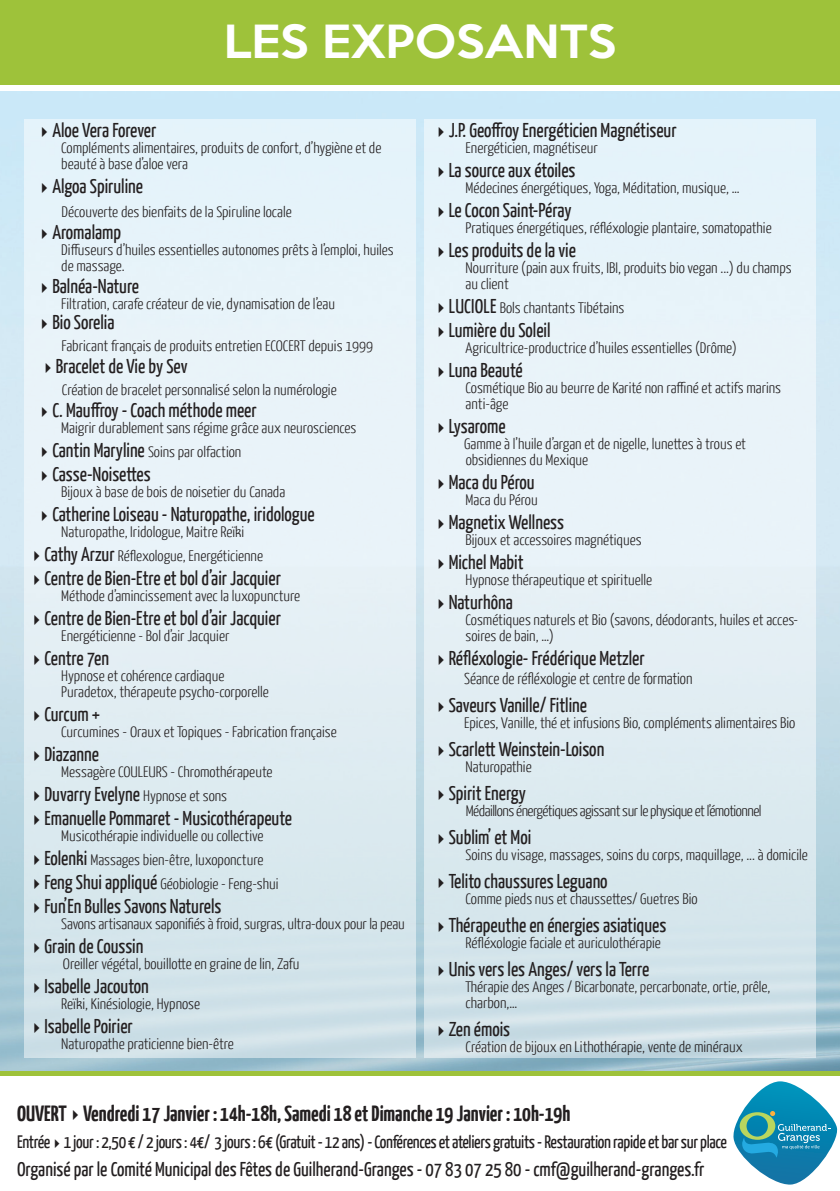
<style>
.page{position:relative;width:840px;height:1191px;background:#fff}
.page>*{position:absolute;margin:0;border:0;box-sizing:border-box;transform-origin:0 0}
.t1{font:500 41.8px "Keep Calm";color:#fff;scale:1.05 1}
.t2{font:700 22px "Yanone Kaffeesatz";color:#231f20}
.t3{font:20px "Yanone Kaffeesatz";color:#231f20}
.t4{font:18px "Yanone Kaffeesatz";letter-spacing:-.02em;color:#231f20}
.t5{font:300 16px "Yanone Kaffeesatz";color:#231f20}
.t6{font:300 15.2px/16px "Yanone Kaffeesatz";color:#231f20;scale:1.05 1}
.t7{font:300 15.2px "Yanone Kaffeesatz";letter-spacing:-.03em;color:#231f20;scale:1.05 1}
.s1{font-weight:400;font-size:20px}
.s2{font-weight:300;font-size:15.2px}
</style>
<div class="page">
<img style="left:0;top:91px;width:839px;height:980px">
<div style="left:424px;top:120px;width:391px;height:937px;background:linear-gradient(to bottom,#eef8fe,#d4e4ea)"></div>
<div style="left:24px;top:120px;width:391px;height:937px;background:linear-gradient(to bottom,#edf8fe,#d5e4ea)"></div>
<div style="left:0;top:0;width:839px;height:85px;background:#9ec23a"></div>
<div style="left:0;top:1071px;width:839px;height:120px;background:#9ec23a"></div>
<div style="left:0;top:1076px;width:839px;height:115px;background:#fff"></div>
<svg style="left:733px;top:1081px;width:105px;height:104px"></svg>
<h1 class="t1" style="left:223px;top:6px;width:375px">LES EXPOSANTS</h1>
<h3 class="t3" style="left:36px;top:117px;width:121px">✔Aloe Vera Forever</h3>
<p class="t6" style="left:61px;top:139px;width:306px">Compléments alimentaires, produits de confort, d’hygiène et de beauté à base d’aloe vera</p>
<h3 class="t3" style="left:36px;top:173px;width:108px">✔Algoa Spiruline</h3>
<p class="t6" style="left:61px;top:203px;width:221px">Découverte des bienfaits de la Spiruline locale</p>
<h3 class="t3" style="left:36px;top:219px;width:86px">✔Aromalamp</h3>
<p class="t6" style="left:61px;top:241px;width:318px">Diffuseurs d’huiles essentielles autonomes prêts à l’emploi, huiles de massage.</p>
<h3 class="t3" style="left:36px;top:273px;width:104px">✔Balnéa-Nature</h3>
<p class="t6" style="left:61px;top:295px;width:262px">Filtration, carafe créateur de vie, dynamisation de l’eau</p>
<h3 class="t3" style="left:36px;top:309px;width:80px">✔Bio Sorelia</h3>
<p class="t6" style="left:61px;top:337px;width:298px">Fabricant français de produits entretien ECOCERT depuis 1999</p>
<h3 class="t3" style="left:40px;top:353px;width:149px">✔Bracelet de Vie by Sev</h3>
<p class="t6" style="left:62px;top:381px;width:263px">Création de bracelet personnalisé selon la numérologie</p>
<h3 class="t3" style="left:36px;top:397px;width:222px">✔C. Mauffroy - Coach méthode meer</h3>
<p class="t6" style="left:61px;top:419px;width:282px">Maigrir durablement sans régime grâce aux neurosciences</p>
<p class="t6" style="left:36px;top:443px;width:197px">✔<span class="s1">Cantin Maryline</span> Soins par olfaction</p>
<h3 class="t3" style="left:36px;top:461px;width:116px">✔Casse-Noisettes</h3>
<p class="t6" style="left:61px;top:483px;width:215px">Bijoux à base de bois de noisetier du Canada</p>
<h3 class="t3" style="left:36px;top:501px;width:280px">✔Catherine Loiseau - Naturopathe, iridologue</h3>
<p class="t6" style="left:61px;top:523px;width:176px">Naturopathe, Iridologue, Maitre Reïki</p>
<p class="t6" style="left:28px;top:547px;width:225px">✔<span class="s1">Cathy Arzur</span> Réflexologue, Energéticienne</p>
<h3 class="t3" style="left:28px;top:565px;width:254px">✔Centre de Bien-Etre et bol d’air Jacquier</h3>
<p class="t6" style="left:61px;top:587px;width:229px">Méthode d’amincissement avec la luxopuncture</p>
<h3 class="t3" style="left:28px;top:605px;width:254px">✔Centre de Bien-Etre et bol d’air Jacquier</h3>
<p class="t6" style="left:61px;top:627px;width:161px">Energéticienne - Bol d’air Jacquier</p>
<h3 class="t3" style="left:28px;top:645px;width:82px">✔Centre 7en</h3>
<p class="t6" style="left:61px;top:667px;width:199px">Hypnose et cohérence cardiaque<br>Puradetox, thérapeute psycho-corporelle</p>
<h3 class="t3" style="left:28px;top:701px;width:73px">✔Curcum +</h3>
<p class="t6" style="left:61px;top:723px;width:263px">Curcumines - Oraux et Topiques - Fabrication française</p>
<h3 class="t3" style="left:28px;top:741px;width:72px">✔Diazanne</h3>
<p class="t6" style="left:61px;top:763px;width:202px">Messagère COULEURS - Chromothérapeute</p>
<h3 class="t3" style="left:28px;top:781px;width:200px">✔Duvarry Evelyne <span class="s2">Hypnose et sons</span></h3>
<h3 class="t3" style="left:28px;top:805px;width:265px">✔Emanuelle Pommaret - Musicothérapeute</h3>
<p class="t6" style="left:61px;top:827px;width:194px">Musicothérapie individuelle ou collective</p>
<p class="t6" style="left:28px;top:851px;width:225px">✔<span class="s1">Eolenki</span> Massages bien-être, luxoponcture</p>
<p class="t6" style="left:28px;top:875px;width:240px">✔<span class="s1">Feng Shui appliqué</span> Géobiologie - Feng-shui</p>
<h3 class="t3" style="left:28px;top:893px;width:194px">✔Fun’En Bulles Savons Naturels</h3>
<p class="t6" style="left:61px;top:915px;width:328px">Savons artisanaux saponifiés à froid, surgras, ultra-doux pour la peau</p>
<h3 class="t3" style="left:28px;top:933px;width:116px">✔Grain de Coussin</h3>
<p class="t6" style="left:63px;top:955px;width:226px">Oreiller végétal, bouillotte en graine de lin, Zafu</p>
<h3 class="t3" style="left:28px;top:973px;width:122px">✔Isabelle Jacouton</h3>
<p class="t6" style="left:61px;top:995px;width:134px">Reïki, Kinésiologie, Hypnose</p>
<h3 class="t3" style="left:28px;top:1013px;width:106px">✔Isabelle Poirier</h3>
<p class="t6" style="left:61px;top:1035px;width:166px">Naturopathe praticienne bien-être</p>
<h3 class="t3" style="left:432px;top:117px;width:245px">✔J.P. Geoffroy Energéticien Magnétiseur</h3>
<p class="t6" style="left:465px;top:139px;width:127px">Energéticien, magnétiseur</p>
<h3 class="t3" style="left:432px;top:157px;width:144px">✔La source aux étoiles</h3>
<p class="t6" style="left:465px;top:179px;width:262px">Médecines énergétiques, Yoga, Méditation, musique, …</p>
<h3 class="t3" style="left:432px;top:197px;width:140px">✔Le Cocon Saint-Péray</h3>
<p class="t6" style="left:465px;top:219px;width:293px">Pratiques énergétiques, réfléxologie plantaire, somatopathie</p>
<h3 class="t3" style="left:432px;top:237px;width:145px">✔Les produits de la vie</h3>
<p class="t6" style="left:465px;top:259px;width:312px">Nourriture (pain aux fruits, IBI, produits bio vegan ...) du champs au client</p>
<p class="t6" style="left:432px;top:299px;width:184px">✔<span class="s1">LUCIOLE</span> Bols chantants Tibétains</p>
<h3 class="t3" style="left:432px;top:317px;width:119px">✔Lumière du Soleil</h3>
<p class="t6" style="left:465px;top:339px;width:259px">Agricultrice-productrice d’huiles essentielles (Drôme)</p>
<h3 class="t3" style="left:432px;top:357px;width:91px">✔Luna Beauté</h3>
<p class="t6" style="left:465px;top:379px;width:302px">Cosmétique Bio au beurre de Karité non raffiné et actifs marins anti-âge</p>
<h3 class="t3" style="left:432px;top:413px;width:74px">✔Lysarome</h3>
<p class="t6" style="left:464px;top:435px;width:270px">Gamme à l’huile d’argan et de nigelle, lunettes à trous et obsidiennes du Mexique</p>
<h3 class="t3" style="left:432px;top:469px;width:103px">✔Maca du Pérou</h3>
<p class="t6" style="left:465px;top:491px;width:70px">Maca du Pérou</p>
<h3 class="t3" style="left:432px;top:509px;width:133px">✔Magnetix Wellness</h3>
<p class="t6" style="left:465px;top:531px;width:169px">Bijoux et accessoires magnétiques</p>
<h3 class="t3" style="left:432px;top:549px;width:92px">✔Michel Mabit</h3>
<p class="t6" style="left:465px;top:571px;width:179px">Hypnose thérapeutique et spirituelle</p>
<h3 class="t3" style="left:432px;top:589px;width:82px">✔Naturhôna</h3>
<p class="t6" style="left:465px;top:611px;width:318px">Cosmétiques naturels et Bio (savons, déodorants, huiles et acces&shy;soires de bain, …)</p>
<h3 class="t3" style="left:432px;top:645px;width:213px">✔Réfléxologie- Frédérique Metzler</h3>
<p class="t5" style="left:464px;top:669px;width:230px">Séance de réfléxologie et centre de formation</p>
<h3 class="t3" style="left:432px;top:693px;width:156px">✔Saveurs Vanille/ Fitline</h3>
<p class="t6" style="left:464px;top:714px;width:316px">Epices, Vanille, thé et infusions Bio, compléments alimentaires Bio</p>
<h3 class="t3" style="left:432px;top:737px;width:173px">✔Scarlett Weinstein-Loison</h3>
<p class="t6" style="left:465px;top:758px;width:64px">Naturopathie</p>
<h3 class="t3" style="left:432px;top:781px;width:95px">✔Spirit Energy</h3>
<p class="t7" style="left:465px;top:801px;width:283px">Médaillons énergétiques agissant sur le physique et l’émotionnel</p>
<h3 class="t3" style="left:432px;top:825px;width:100px">✔Sublim’ et Moi</h3>
<p class="t6" style="left:465px;top:846px;width:327px">Soins du visage, massages, soins du corps, maquillage, ... à domicile</p>
<h3 class="t3" style="left:432px;top:869px;width:176px">✔Telito chaussures Leguano</h3>
<p class="t6" style="left:465px;top:890px;width:222px">Comme pieds nus et chaussettes/ Guetres Bio</p>
<h3 class="t3" style="left:432px;top:913px;width:235px">✔Thérapeuthe en énergies asiatiques</h3>
<p class="t6" style="left:465px;top:934px;width:187px">Réfléxologie faciale et auriculothérapie</p>
<h3 class="t3" style="left:432px;top:957px;width:218px">✔Unis vers les Anges/ vers la Terre</h3>
<p class="t6" style="left:465px;top:978px;width:292px">Thérapie des Anges / Bicarbonate, percarbonate, ortie, prêle, charbon,…</p>
<h3 class="t3" style="left:432px;top:1017px;width:79px">✔Zen émois</h3>
<p class="t6" style="left:465px;top:1038px;width:265px">Création de bijoux en Lithothérapie, vente de minéraux</p>
<h2 class="t2" style="left:17px;top:1100px;width:554px">OUVERT✔Vendredi 17 Janvier : 14h-18h, Samedi 18 et Dimanche 19 Janvier : 10h-19h</h2>
<p class="t4" style="left:17px;top:1130px;width:711px">Entrée✔1 jour : 2,50 € / 2 jours : 4€/ 3 jours : 6€ (Gratuit - 12 ans) - Conférences et ateliers gratuits - Restauration rapide et bar sur place</p>
<h3 class="t3" style="left:17px;top:1156px;width:688px">Organisé par le Comité Municipal des Fêtes de Guilherand-Granges - 07 83 07 25 80 - cmf@guilherand-granges.fr</h3>
</div>
